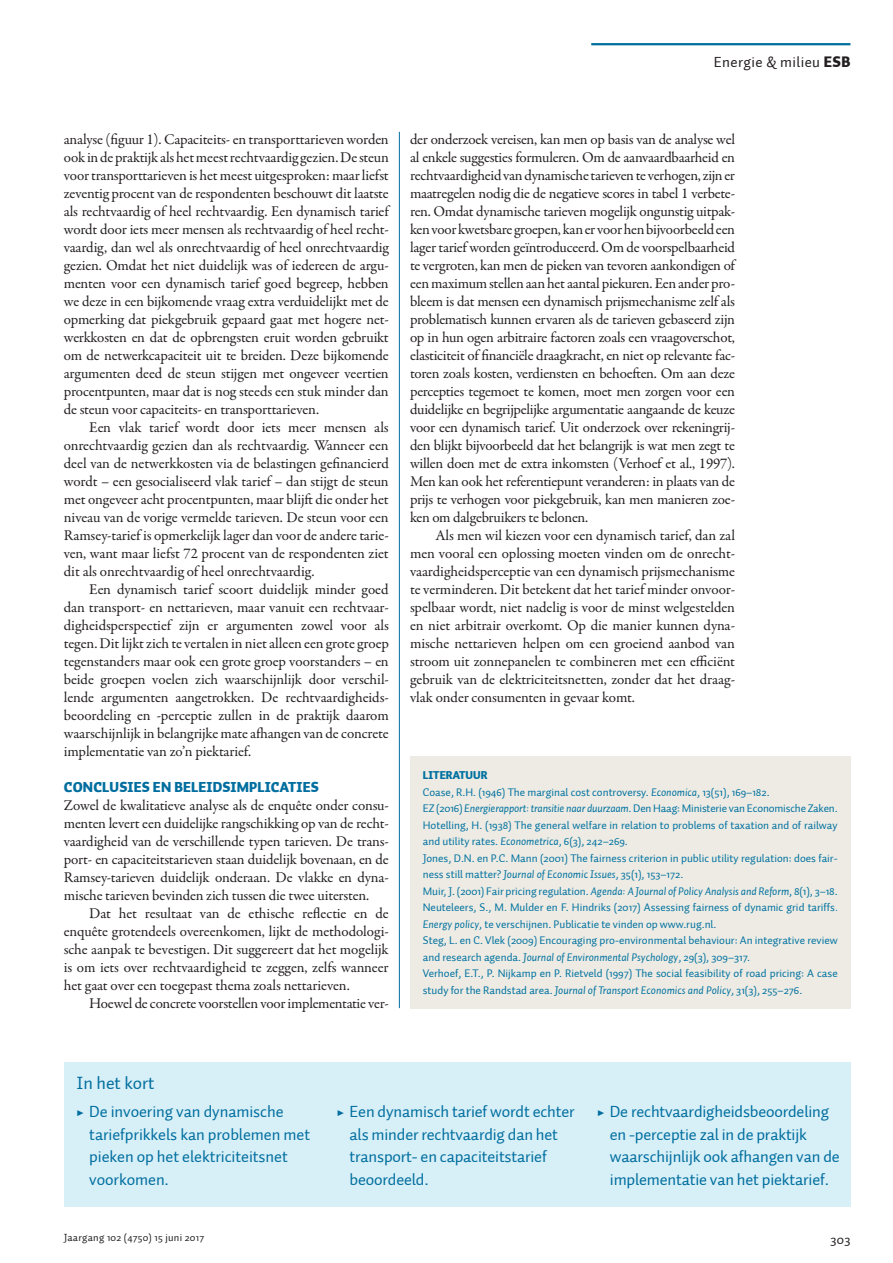
<style>
.page{position:relative;width:893px;height:1263px;background:#fff}
.page>*{position:absolute;margin:0;border:0;box-sizing:border-box;transform-origin:0 0}
.KDK1_FiguurKop{font:18px "Auto 1";color:#006e9f}
.t1{font:16.5px/22.5px "Auto 1";letter-spacing:-.01em;color:#006e9f}
.PLAT_VervolgAlinea{font:15px/18px "Garamond Premr Pro";letter-spacing:-.015em;color:#231f20;text-align:justify}
.PLAT_EersteAlinea{font:15px/18px "Garamond Premr Pro";letter-spacing:-.01em;color:#231f20;text-align:justify}
.t2{font:15px "Auto 1";letter-spacing:.025em;color:#231f20}
.PTK1_Tussenkop{font:900 14.25px "Auto 1";letter-spacing:.01em;color:#006e9f}
.t3{font:13.5px "Auto 1";color:#231f20}
.KDPT_LiteratuurTekst{font:11.25px/16.5px "Auto 1";color:#0071a0}
.KDPT_LiteratuurTekst-2{font:900 11.25px "Auto 1";color:#0071a0}
.t4{font:10.5px "Auto 1";letter-spacing:.025em;color:#231f20}
.s1{font-weight:900}
.s2{font-style:italic}
.s3{font-family:"Garamond Premr Pro";font-weight:700}
</style>
<div class="page">
<hr style="left:591px;top:43px;width:259px;height:2px;background:#006e9f">
<div style="left:410px;top:756px;width:440px;height:252px;background:#edebe3"></div>
<div style="left:64px;top:1062px;width:786px;height:144px;background:#d7eff7"></div>
<hr style="left:399px;top:132px;width:1px;height:876px;background:#006e9f">
<p class="t2" style="left:714px;top:53px;width:138px">Energie &amp; milieu <span class="s1">ESB</span></p>
<p class="PLAT_VervolgAlinea" style="left:64px;top:131px;width:327px">analyse (figuur 1). Capaciteits- en transporttarieven worden ook in de praktijk als het meest rechtvaardig gezien. De steun voor transporttarieven is het meest uitgesproken: maar liefst zeventig procent van de respondenten beschouwt dit laatste als rechtvaardig of heel rechtvaardig. Een dynamisch tarief wordt door iets meer mensen als rechtvaardig of heel recht&shy;vaardig, dan wel als onrechtvaardig of heel onrechtvaardig gezien. Omdat het niet duidelijk was of iedereen de argu&shy;menten voor een dynamisch tarief goed begreep, hebben we deze in een bijkomende vraag extra verduidelijkt met de opmerking dat piekgebruik gepaard gaat met hogere net&shy;werkkosten en dat de opbrengsten eruit worden gebruikt om de netwerkcapaciteit uit te breiden. Deze bijkomende argumenten deed de steun stijgen met ongeveer veertien procentpunten, maar dat is nog steeds een stuk minder dan de steun voor capaciteits- en transporttarieven.</p>
<p class="PLAT_VervolgAlinea" style="left:64px;top:419px;width:327px;text-indent:26px">Een vlak tarief wordt door iets meer mensen als onrechtvaardig gezien dan als rechtvaardig. Wanneer een deel van de netwerkkosten via de belastingen gefinancierd wordt – een gesocialiseerd vlak tarief – dan stijgt de steun met ongeveer acht procentpunten, maar blijft die onder het niveau van de vorige vermelde tarieven. De steun voor een Ramsey-tarief is opmerkelijk lager dan voor de andere tarie&shy;ven, want maar liefst 72 procent van de respondenten ziet dit als onrechtvaardig of heel onrechtvaardig.</p>
<p class="PLAT_VervolgAlinea" style="left:64px;top:581px;width:327px;text-indent:26px">Een dynamisch tarief scoort duidelijk minder goed dan transport- en nettarieven, maar vanuit een rechtvaar&shy;digheidsperspectief zijn er argumenten zowel voor als tegen. Dit lijkt zich te vertalen in niet alleen een grote groep tegenstanders maar ook een grote groep voorstanders – en beide groepen voelen zich waarschijnlijk door verschil&shy;lende argumenten aangetrokken. De rechtvaardigheids&shy;beoordeling en -perceptie zullen in de praktijk daarom waarschijnlijk in belangrijke mate afhangen van de concrete implementatie van zo’n piektarief.</p>
<p class="PTK1_Tussenkop" style="left:64px;top:778px;width:256px">CONCLUSIES EN BELEIDSIMPLICATIES</p>
<p class="PLAT_EersteAlinea" style="left:64px;top:797px;width:326px">Zowel de kwalitatieve analyse als de enquête onder consu&shy;menten levert een duidelijke rangschikking op van de recht&shy;vaardigheid van de verschillende typen tarieven. De trans&shy;port- en capaciteitstarieven staan duidelijk bovenaan, en de Ramsey-tarieven duidelijk onderaan. De vlakke en dyna&shy;mische tarieven bevinden zich tussen die twee uitersten.</p>
<p class="PLAT_VervolgAlinea" style="left:64px;top:905px;width:327px;text-indent:26px">Dat het resultaat van de ethische reflectie en de enquête grotendeels overeenkomen, lijkt de methodologi&shy;sche aanpak te bevestigen. Dit suggereert dat het mogelijk is om iets over rechtvaardigheid te zeggen, zelfs wanneer het gaat over een toegepast thema zoals nettarieven.</p>
<p class="PLAT_VervolgAlinea" style="left:89px;top:995px;width:301px">Hoewel de concrete voorstellen voor implementatie ver-</p>
<p class="PLAT_VervolgAlinea" style="left:410px;top:131px;width:327px">der onderzoek vereisen, kan men op basis van de analyse wel al enkele suggesties formuleren. Om de aanvaardbaarheid en rechtvaardigheid van dynamische tarieven te verhogen, zijn er maatregelen nodig die de negatieve scores in tabel 1 verbete&shy;ren. Omdat dynamische tarieven mogelijk ongunstig uitpak&shy;ken voor kwetsbare groepen, kan er voor hen bijvoorbeeld een lager tarief worden geïntroduceerd. Om de voorspelbaarheid te vergroten, kan men de pieken van tevoren aankondigen of een maximum stellen aan het aantal piekuren. Een ander pro&shy;bleem is dat mensen een dynamisch prijsmechanisme zelf als problematisch kunnen ervaren als de tarieven gebaseerd zijn op in hun ogen arbitraire factoren zoals een vraagoverschot, elasticiteit of financiële draagkracht, en niet op relevante fac&shy;toren zoals kosten, verdiensten en behoeften. Om aan deze percepties tegemoet te komen, moet men zorgen voor een duidelijke en begrijpelijke argumentatie aangaande de keuze voor een dynamisch tarief. Uit onderzoek over rekeningrij&shy;den blijkt bijvoorbeeld dat het belangrijk is wat men zegt te willen doen met de extra inkomsten (Verhoef et al., 1997).<br>Men kan ook het referentiepunt veranderen: in plaats van de prijs te verhogen voor piekgebruik, kan men manieren zoe&shy;ken om dalgebruikers te belonen.</p>
<p class="PLAT_VervolgAlinea" style="left:410px;top:527px;width:326px;text-indent:26px">Als men wil kiezen voor een dynamisch tarief, dan zal men vooral een oplossing moeten vinden om de onrecht&shy;vaardigheidsperceptie van een dynamisch prijsmechanisme te verminderen. Dit betekent dat het tarief minder onvoor&shy;spelbaar wordt, niet nadelig is voor de minst welgestelden en niet arbitrair overkomt. Op die manier kunnen dyna&shy;mische nettarieven helpen om een groeiend aanbod van stroom uit zonnepanelen te combineren met een efficiënt gebruik van de elektriciteitsnetten, zonder dat het draag&shy;vlak onder consumenten in gevaar komt.</p>
<p class="KDPT_LiteratuurTekst-2" style="left:423px;top:768px;width:66px">LITERATUUR</p>
<p class="KDPT_LiteratuurTekst" style="left:423px;top:784px;width:348px">Coase, R.H. (1946) The marginal cost controversy. <span class="s2">Economica</span>, 13(51), 169–182.</p>
<p class="KDPT_LiteratuurTekst" style="left:423px;top:800px;width:416px">EZ (2016) <span class="s2">Energierapport: transitie naar duurzaam</span>. Den Haag: Ministerie van Economische Zaken.</p>
<p class="KDPT_LiteratuurTekst" style="left:423px;top:817px;width:416px">Hotelling, H. (1938) The general welfare in relation to problems of taxation and of railway and utility rates. <span class="s2">Econometrica</span>, 6(3), 242–269.</p>
<p class="KDPT_LiteratuurTekst" style="left:423px;top:850px;width:416px">Jones, D.N. en P.C. Mann (2001) The fairness criterion in public utility regulation: does fair&shy;ness still matter? <span class="s2">Journal of Economic Issues</span>, 35(1), 153–172.</p>
<p class="KDPT_LiteratuurTekst" style="left:423px;top:883px;width:416px">Muir, J. (2001) Fair pricing regulation. <span class="s2">Agenda: A Journal of Policy Analysis and Reform</span>, 8(1), 3–18.</p>
<p class="KDPT_LiteratuurTekst" style="left:423px;top:899px;width:416px">Neuteleers, S., M. Mulder en F. Hindriks (2017) Assessing fairness of dynamic grid tariffs<span class="s2">.<br>Energy policy</span>, te verschijnen. Publicatie te vinden op www.rug.nl.</p>
<p class="KDPT_LiteratuurTekst" style="left:423px;top:932px;width:416px">Steg, L. en C. Vlek (2009) Encouraging pro-environmental behaviour: An integrative review and research agenda. <span class="s2">Journal of Environmental Psychology</span>, 29(3), 309–317.</p>
<p class="KDPT_LiteratuurTekst" style="left:423px;top:965px;width:416px">Verhoef, E.T., P. Nijkamp en P. Rietveld (1997) The social feasibility of road pricing: A case study for the Randstad area. <span class="s2">Journal of Transport Economics and Policy</span>, 31(3), 255–276.</p>
<p class="KDK1_FiguurKop" style="left:77px;top:1071px;width:80px">In het kort</p>
<p class="t1" style="left:89px;top:1101px;width:222px;text-indent:-13px"><span class="s3">▶</span> De invoering van dynamische tariefprikkels kan problemen met pieken op het elektriciteitsnet voorkomen.</p>
<p class="t1" style="left:350px;top:1101px;width:227px;text-indent:-13px"><span class="s3">▶</span> Een dynamisch tarief wordt echter als minder rechtvaardig dan het transport- en capaciteitstarief beoordeeld.</p>
<p class="t1" style="left:610px;top:1101px;width:231px;text-indent:-13px"><span class="s3">▶</span> De rechtvaardigheidsbeoordeling en -perceptie zal in de praktijk waarschijnlijk ook afhangen van de implementatie van het piektarief.</p>
<p class="t4" style="left:64px;top:1231px;width:142px">Jaargang 102 (4750) 15 juni 2017</p>
<p class="t3" style="left:830px;top:1231px;width:22px">303</p>
</div>
